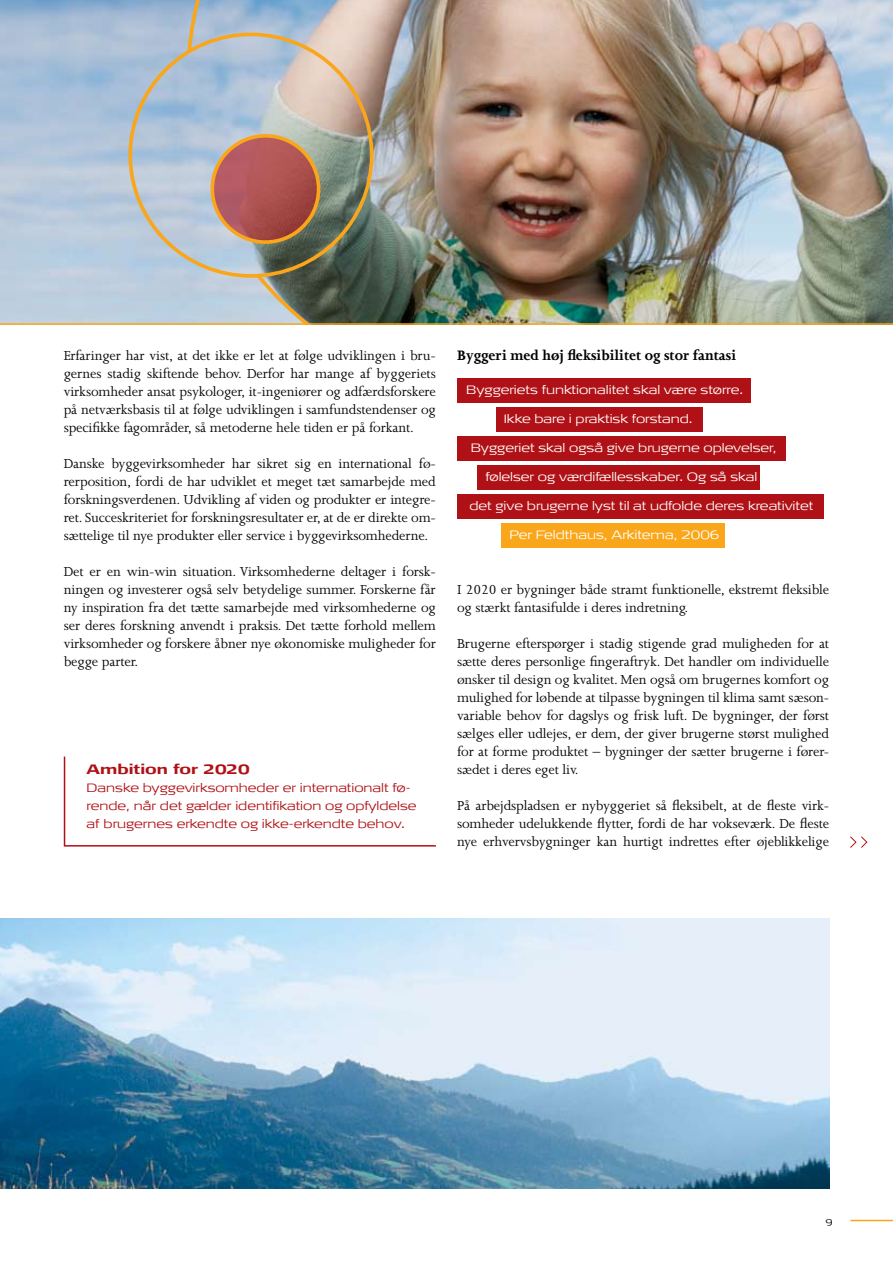
<style>
.page{position:relative;width:893px;height:1263px;background:#fff}
.page>*{position:absolute;margin:0;border:0;box-sizing:border-box;transform-origin:0 0}
.t1{font:700 15.75px "Joanna";color:#000}
.t2{font:15px/18px "Joanna";letter-spacing:-.01em;color:#000;text-align:justify}
.t3{font:700 13.5px "Signa Ext Column";color:#b01116}
.t4{font:300 12px "Signa Ext Column";color:#fff}
.t5{font:300 12px/18px "Signa Ext Column";color:#b01116}
</style>
<div class="page">
<hr style="left:850px;top:1220px;width:43px;height:1px;background:#faa61a">
<img style="left:0;top:0;width:893px;height:323px">
<div style="left:457px;top:378px;width:293px;height:25px;background:#b01116"></div>
<div style="left:496px;top:407px;width:207px;height:25px;background:#b01116"></div>
<div style="left:457px;top:436px;width:329px;height:24px;background:#b01116"></div>
<div style="left:477px;top:465px;width:283px;height:24px;background:#b01116"></div>
<div style="left:457px;top:494px;width:367px;height:24px;background:#b01116"></div>
<div style="left:502px;top:523px;width:223px;height:24px;background:#faa61a"></div>
<img style="left:128px;top:0;width:590px;height:323px">
<svg style="left:850px;top:836px;width:18px;height:12px"></svg>
<svg style="left:63px;top:756px;width:373px;height:91px"></svg>
<hr style="left:0;top:323px;width:893px;height:2px;background:#faa61a">
<img style="left:0;top:918px;width:829px;height:270px">
<p class="t2" style="left:64px;top:347px;width:374px">Erfaringer har vist, at det ikke er let at følge udviklingen i bru&shy;gernes stadig skiftende behov. Derfor har mange af byggeriets virksomheder ansat psykologer, it-ingeniører og adfærdsforskere på netværksbasis til at følge udviklingen i samfundstendenser og specifikke fagområder, så metoderne hele tiden er på forkant.</p>
<p class="t2" style="left:64px;top:455px;width:374px">Danske byggevirksomheder har sikret sig en international fø&shy;rerposition, fordi de har udviklet et meget tæt samarbejde med forskningsverdenen. Udvikling af viden og produkter er integre&shy;ret. Succeskriteriet for forskningsresultater er, at de er direkte om&shy;sættelige til nye produkter eller service i byggevirksomhederne.</p>
<p class="t2" style="left:64px;top:563px;width:374px">Det er en win-win situation. Virksomhederne deltager i forsk&shy;ningen og investerer også selv betydelige summer. Forskerne får ny inspiration fra det tætte samarbejde med virksomhederne og ser deres forskning anvendt i praksis. Det tætte forhold mellem virksomheder og forskere åbner nye økonomiske muligheder for begge parter.</p>
<p class="t3" style="left:87px;top:761px;width:165px">Ambition for 2020</p>
<p class="t5" style="left:87px;top:779px;width:331px">Danske byggevirksomheder er internationalt fø&shy;rende, når det gælder identifikation og opfyldelse af brugernes erkendte og ikke-erkendte behov.</p>
<p class="t1" style="left:457px;top:347px;width:281px">Byggeri med høj fleksibilitet og stor fantasi</p>
<p class="t4" style="left:466px;top:383px;width:278px">Byggeriets funktionalitet skal være større.</p>
<p class="t4" style="left:504px;top:412px;width:190px">Ikke bare i praktisk forstand.</p>
<p class="t4" style="left:471px;top:440px;width:307px">Byggeriet skal også give brugerne oplevelser,</p>
<p class="t4" style="left:485px;top:469px;width:273px">følelser og værdifællesskaber. Og så skal</p>
<p class="t4" style="left:469px;top:499px;width:345px">det give brugerne lyst til at udfolde deres kreativitet</p>
<p class="t4" style="left:510px;top:528px;width:211px">Per Feldthaus, Arkitema, 2006</p>
<p class="t2" style="left:457px;top:581px;width:374px">I 2020 er bygninger både stramt funktionelle, ekstremt fleksible og stærkt fantasifulde i deres indretning.</p>
<p class="t2" style="left:457px;top:635px;width:374px">Brugerne efterspørger i stadig stigende grad muligheden for at sætte deres personlige fingeraftryk. Det handler om individuelle ønsker til design og kvalitet. Men også om brugernes komfort og mulighed for løbende at tilpasse bygningen til klima samt sæson&shy;variable behov for dagslys og frisk luft. De bygninger, der først sælges eller udlejes, er dem, der giver brugerne størst mulighed for at forme produktet – bygninger der sætter brugerne i fører&shy;sædet i deres eget liv.</p>
<p class="t2" style="left:457px;top:797px;width:374px">På arbejdspladsen er nybyggeriet så fleksibelt, at de fleste virk&shy;somheder udelukkende flytter, fordi de har vokseværk. De fleste nye erhvervsbygninger kan hurtigt indrettes efter øjeblikkelige</p>
</div>
